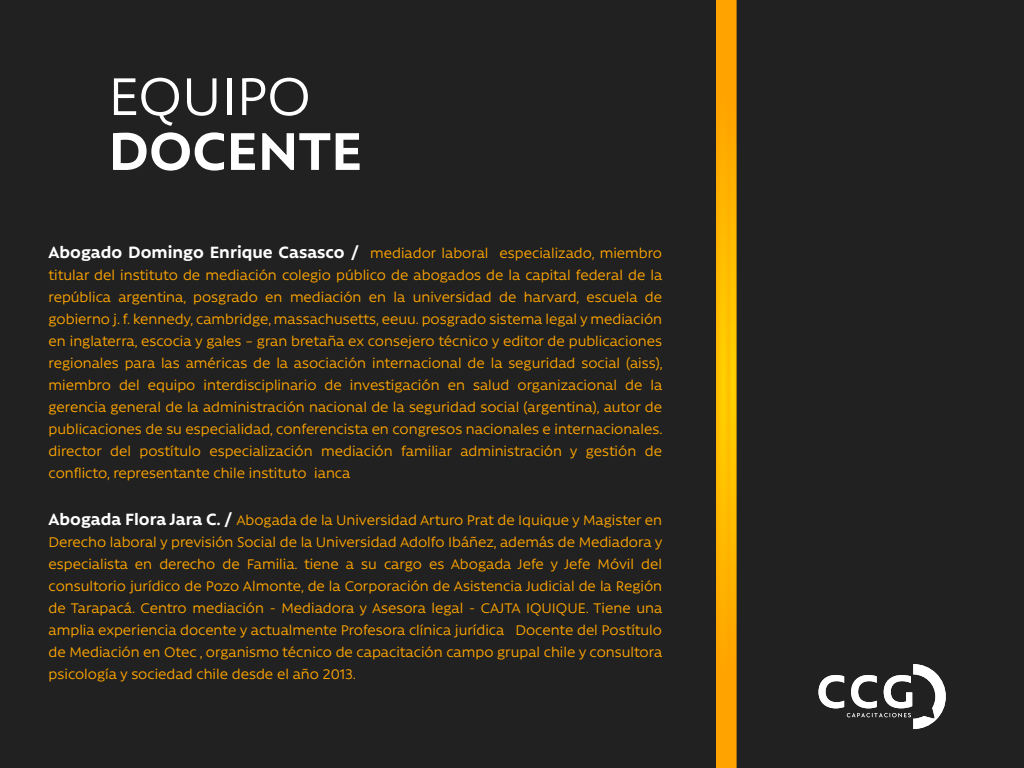
<style>
.page{position:relative;width:1024px;height:768px;background:#212121}
.page>*{position:absolute;margin:0;border:0;box-sizing:border-box;transform-origin:0 0}
.t1{font:700 61px "Rawson Pro";color:#fff}
.t2{font:61px "Rawson Pro";color:#fff}
.t3{font:16px/22px "Rawson Pro";color:#ffa500;text-align:justify}
.s1{font-weight:700;font-size:18.7px;color:#fff}
</style>
<div class="page">
<svg style="left:717px;top:0;width:11px;height:768px;background:#ffb200"></svg>
<svg style="left:819px;top:664px;width:127px;height:65px"></svg>
<svg style="left:728px;top:0;width:9px;height:768px;background:#f5ac01"></svg>
<h1 class="t2" style="left:108px;top:63px;width:204px">EQUIPO</h1>
<h1 class="t1" style="left:108px;top:116px;width:255px">DOCENTE</h1>
<p class="t3" style="left:49px;top:242px;width:615px"><span class="s1">Abogado Domingo Enrique Casasco /</span> mediador laboral especializado, miembro titular del instituto de mediación colegio público de abogados de la capital federal de la república argentina, posgrado en mediación en la universidad de harvard, escuela de gobierno j. f. kennedy, cambridge, massachusetts, eeuu. posgrado sistema legal y mediación en inglaterra, escocia y gales – gran bretaña ex consejero técnico y editor de publicaciones regionales para las américas de la asociación internacional de la seguridad social (aiss), miembro del equipo interdisciplinario de investigación en salud organizacional de la gerencia general de la administración nacional de la seguridad social (argentina), autor de publicaciones de su especialidad, conferencista en congresos nacionales e internacionales. director del postítulo especialización mediación familiar administración y gestión de conflicto, representante chile instituto ianca</p>
<p class="t3" style="left:49px;top:509px;width:615px"><span class="s1">Abogada Flora Jara C. /</span> Abogada de la Universidad Arturo Prat de Iquique y Magister en Derecho laboral y previsión Social de la Universidad Adolfo Ibáñez, además de Mediadora y especialista en derecho de Familia. tiene a su cargo es Abogada Jefe y Jefe Móvil del consultorio jurídico de Pozo Almonte, de la Corporación de Asistencia Judicial de la Región de Tarapacá. Centro mediación - Mediadora y Asesora legal - CAJTA IQUIQUE. Tiene una amplia experiencia docente y actualmente Profesora clínica jurídica Docente del Postítulo de Mediación en Otec , organismo técnico de capacitación campo grupal chile y consultora psicología y sociedad chile desde el año 2013.</p>
</div>
